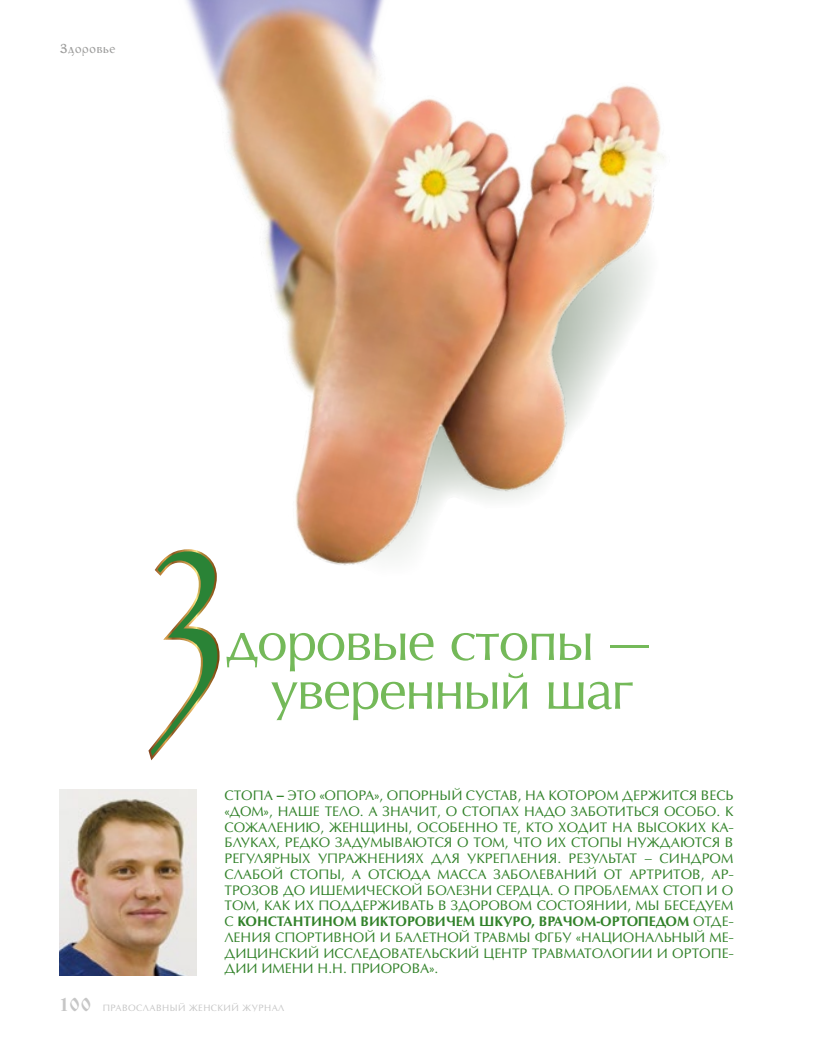
<style>
.page{position:relative;width:815px;height:1053px;background:#fff}
.page>*{position:absolute;margin:0;border:0;box-sizing:border-box;transform-origin:0 0}
.t1{font:52.5px/48.8px "Opium New C";letter-spacing:-.025em;color:#74b959;text-align:center}
.t2{font:15px "SPSL New Cyrillic";letter-spacing:.05em;color:#9d9d9c}
.t3{font:13.12px/15.8px "Opium New C";color:#32822a;text-align:justify}
.t4{font:8.75px "Opium New C";letter-spacing:.05em;color:#c6c6c6}
.s1{font-weight:700}
.s2{font-family:"Izhitsa C";font-size:18.75px}
</style>
<div class="page">
<img style="left:186px;top:0;width:479px;height:565px">
<svg style="left:148px;top:549px;width:72px;height:211px"></svg>
<img style="left:60px;top:789px;width:137px;height:186px">
<p class="t2" style="left:60px;top:42px;width:57px">Здоровье</p>
<h1 class="t1" style="left:226px;top:616px;width:426px">доровые стопы — уверенный шаг</h1>
<p class="t3" style="left:224px;top:787px;width:511px">СТОПА <span class="s1">–</span> ЭТО «ОПОРА», ОПОРНЫЙ СУСТАВ, НА КОТОРОМ ДЕРЖИТСЯ ВЕСЬ «ДОМ», НАШЕ ТЕЛО. А ЗНАЧИТ, О СТОПАХ НАДО ЗАБОТИТЬСЯ ОСОБО. К СОЖАЛЕНИЮ, ЖЕНЩИНЫ, ОСОБЕННО ТЕ, КТО ХОДИТ НА ВЫСОКИХ КА-БЛУКАХ, РЕДКО ЗАДУМЫВАЮТСЯ О ТОМ, ЧТО ИХ СТОПЫ НУЖДАЮТСЯ В РЕГУЛЯРНЫХ УПРАЖНЕНИЯХ ДЛЯ УКРЕПЛЕНИЯ. РЕЗУЛЬТАТ – СИНДРОМ СЛАБОЙ СТОПЫ, А ОТСЮДА МАССА ЗАБОЛЕВАНИЙ ОТ АРТРИТОВ, АР-ТРОЗОВ ДО ИШЕМИЧЕСКОЙ БОЛЕЗНИ СЕРДЦА. О ПРОБЛЕМАХ СТОП И О ТОМ, КАК ИХ ПОДДЕРЖИВАТЬ В ЗДОРОВОМ СОСТОЯНИИ, МЫ БЕСЕДУЕМ С <span class="s1">КОНСТАНТИНОМ ВИКТОРОВИЧЕМ ШКУРО, ВРАЧОМ-ОРТОПЕДОМ</span> ОТДЕ-ЛЕНИЯ СПОРТИВНОЙ И БАЛЕТНОЙ ТРАВМЫ ФГБУ «НАЦИОНАЛЬНЫЙ МЕ-ДИЦИНСКИЙ ИССЛЕДОВАТЕЛЬСКИЙ ЦЕНТР ТРАВМАТОЛОГИИ И ОРТОПЕ-ДИИ ИМЕНИ Н.Н. ПРИОРОВА».</p>
<p class="t4" style="left:60px;top:1002px;width:226px"><span class="s2">100</span> ПРАВОСЛАВНЫЙ ЖЕНСКИЙ ЖУРНАЛ</p>
</div>
